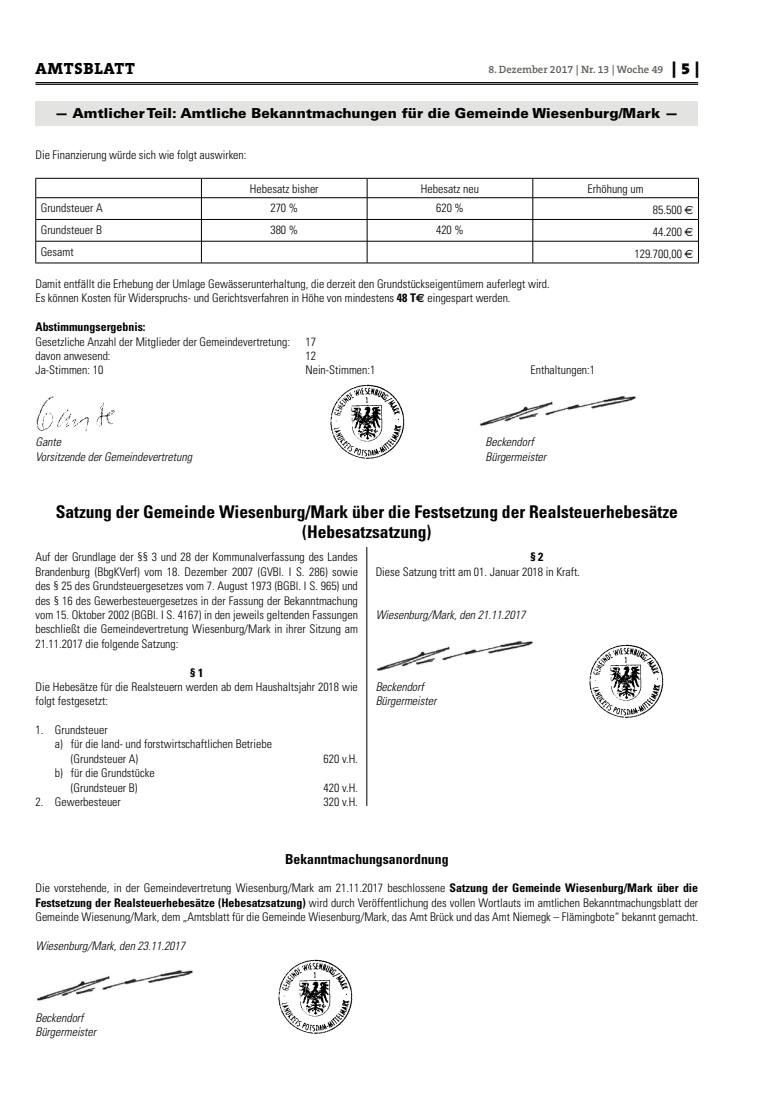
<style>
.page{position:relative;width:762px;height:1117px;background:#fff}
.page>*{position:absolute;margin:0;border:0;box-sizing:border-box;transform-origin:0 0}
.t1{font:700 condensed 17.5px/20px "Univers";color:#000;text-align:center}
.t2{font:800 16.25px "The Serif B W8";letter-spacing:.045em;color:#000}
.t3{font:900 13.75px "Univers";letter-spacing:.005em;color:#000}
.t4{font:700 condensed 13.75px "Univers";color:#000}
.t5{font:300 condensed 11.88px/14.4px "Univers";color:#000}
.t6{font:italic 300 condensed 11.88px/14.4px "Univers";color:#000}
.t7{font:700 condensed 11.88px "Univers";color:#000}
.t8{font:600 10.62px "The Serif B W6";color:#615c58}
.s1{font-family:"The Serif B W9";font-weight:900;font-size:16.25px;color:#000}
.s2{font-family:"Euro Sans Std";font-weight:400;font-stretch:normal}
.s3{font-weight:700}
.s4{font-family:"Euro Sans Std";font-weight:700;font-stretch:normal}
</style>
<div class="page">
<hr style="left:35px;top:82px;width:663px;height:1px;background:#000">
<hr style="left:35px;top:84px;width:663px;height:1px;background:#000">
<div style="left:35px;top:101px;width:663px;height:25px;background:#e3e3e2"></div>
<hr style="left:35px;top:178px;width:166px;height:1px;background:#000">
<hr style="left:201px;top:178px;width:166px;height:1px;background:#000">
<hr style="left:367px;top:178px;width:166px;height:1px;background:#000">
<hr style="left:533px;top:178px;width:166px;height:1px;background:#000">
<svg style="left:35px;top:178px;width:1px;height:84px"></svg>
<svg style="left:698px;top:178px;width:1px;height:84px"></svg>
<hr style="left:35px;top:262px;width:166px;height:1px;background:#000">
<hr style="left:201px;top:262px;width:166px;height:1px;background:#000">
<hr style="left:367px;top:262px;width:166px;height:1px;background:#000">
<hr style="left:533px;top:262px;width:166px;height:1px;background:#000">
<hr style="left:36px;top:197px;width:165px;height:1px;background:#000">
<hr style="left:201px;top:197px;width:166px;height:1px;background:#000">
<hr style="left:367px;top:197px;width:166px;height:1px;background:#000">
<hr style="left:533px;top:197px;width:165px;height:1px;background:#000">
<hr style="left:36px;top:219px;width:165px;height:1px;background:#000">
<hr style="left:201px;top:219px;width:166px;height:1px;background:#000">
<hr style="left:367px;top:219px;width:166px;height:1px;background:#000">
<hr style="left:533px;top:219px;width:165px;height:1px;background:#000">
<hr style="left:36px;top:241px;width:165px;height:1px;background:#000">
<hr style="left:201px;top:241px;width:166px;height:1px;background:#000">
<svg style="left:201px;top:178px;width:1px;height:84px"></svg>
<hr style="left:367px;top:241px;width:166px;height:1px;background:#000">
<svg style="left:367px;top:178px;width:1px;height:84px"></svg>
<hr style="left:533px;top:241px;width:165px;height:1px;background:#000">
<svg style="left:532px;top:178px;width:1px;height:84px"></svg>
<img style="left:36px;top:396px;width:79px;height:35px">
<img style="left:479px;top:396px;width:157px;height:30px">
<img style="left:376px;top:641px;width:157px;height:30px">
<img style="left:330px;top:384px;width:75px;height:75px">
<img style="left:589px;top:644px;width:74px;height:74px">
<hr style="left:367px;top:547px;width:1px;height:258px;background:#000">
<img style="left:36px;top:970px;width:157px;height:31px">
<img style="left:278px;top:959px;width:74px;height:75px">
<h2 class="t2" style="left:36px;top:58px;width:101px">AMTSBLATT</h2>
<p class="t8" style="left:489px;top:63px;width:212px">8. Dezember 2017 | Nr. 13 | Woche 49 <span class="s1">| 5 |</span></p>
<p class="t3" style="left:55px;top:104px;width:625px">— Amtlicher Teil: Amtliche Bekanntmachungen für die Gemeinde Wiesenburg/Mark —</p>
<p class="t5" style="left:35px;top:147px;width:213px">Die Finanzierung würde sich wie folgt auswirken:</p>
<p class="t5" style="left:250px;top:181px;width:70px">Hebesatz bisher</p>
<p class="t5" style="left:421px;top:181px;width:60px">Hebesatz neu</p>
<p class="t5" style="left:588px;top:181px;width:58px">Erhöhung um</p>
<p class="t5" style="left:41px;top:201px;width:63px">Grundsteuer A</p>
<p class="t5" style="left:270px;top:201px;width:29px">270 %</p>
<p class="t5" style="left:436px;top:201px;width:29px">620 %</p>
<p class="t5" style="left:653px;top:203px;width:42px">85.500 <span class="s2">€</span></p>
<p class="t5" style="left:41px;top:222px;width:63px">Grundsteuer B</p>
<p class="t5" style="left:270px;top:222px;width:29px">380 %</p>
<p class="t5" style="left:436px;top:222px;width:29px">420 %</p>
<p class="t5" style="left:653px;top:225px;width:42px">44.200 <span class="s2">€</span></p>
<p class="t5" style="left:41px;top:244px;width:34px">Gesamt</p>
<p class="t5" style="left:634px;top:246px;width:60px">129.700,00 <span class="s2">€</span></p>
<p class="t5" style="left:35px;top:276px;width:516px">Damit entfällt die Erhebung der Umlage Gewässerunterhaltung, die derzeit den Grundstückseigentümern auferlegt wird.<br>Es können Kosten für Widerspruchs- und Gerichtsverfahren in Höhe von mindestens <span class="s3">48 T</span><span class="s4">€</span> eingespart werden.</p>
<p class="t7" style="left:35px;top:319px;width:112px">Abstimmungsergebnis:</p>
<p class="t5" style="left:35px;top:334px;width:256px">Gesetzliche Anzahl der Mitglieder der Gemeindevertretung:</p>
<p class="t5" style="left:305px;top:334px;width:12px">17</p>
<p class="t5" style="left:35px;top:348px;width:77px">davon anwesend:</p>
<p class="t5" style="left:305px;top:348px;width:12px">12</p>
<p class="t5" style="left:35px;top:363px;width:69px">Ja-Stimmen: 10</p>
<p class="t5" style="left:305px;top:363px;width:71px">Nein-Stimmen:1</p>
<p class="t5" style="left:530px;top:363px;width:66px">Enthaltungen:1</p>
<p class="t6" style="left:35px;top:435px;width:27px">Gante</p>
<p class="t6" style="left:485px;top:435px;width:50px">Beckendorf</p>
<p class="t6" style="left:35px;top:449px;width:158px">Vorsitzende der Gemeindevertretung</p>
<p class="t6" style="left:485px;top:449px;width:62px">Bürgermeister</p>
<h1 class="t1" style="left:56px;top:502px;width:624px">Satzung der Gemeinde Wiesenburg/Mark über die Festsetzung der Realsteuerhebesätze (Hebesatzsatzung)</h1>
<p class="t5" style="left:35px;top:550px;width:324px;text-align:justify">Auf der Grundlage der §§ 3 und 28 der Kommunalverfassung des Landes Brandenburg (BbgKVerf) vom 18. Dezember 2007 (GVBl. I S. 286) sowie des § 25 des Grundsteuergesetzes vom 7. August 1973 (BGBl. I S. 965) und des § 16 des Gewerbesteuergesetzes in der Fassung der Bekanntmachung vom 15. Oktober 2002 (BGBl. I S. 4167) in den jeweils geltenden Fassungen beschließt die Gemeindevertretung Wiesenburg/Mark in ihrer Sitzung am 21.11.2017 die folgende Satzung:</p>
<p class="t7" style="left:190px;top:665px;width:15px">§ 1</p>
<p class="t5" style="left:35px;top:679px;width:324px">Die Hebesätze für die Realsteuern werden ab dem Haushaltsjahr 2018 wie folgt festgesetzt:</p>
<p class="t5" style="left:35px;top:722px;width:74px">1. Grundsteuer</p>
<p class="t5" style="left:55px;top:737px;width:219px">a) für die land- und forstwirtschaftlichen Betriebe</p>
<p class="t5" style="left:71px;top:751px;width:69px">(Grundsteuer A)</p>
<p class="t5" style="left:324px;top:751px;width:36px">620 v.H.</p>
<p class="t5" style="left:55px;top:765px;width:101px;text-align:center">b) für die Grundstücke (Grundsteuer B)</p>
<p class="t7" style="left:530px;top:550px;width:15px">§ 2</p>
<p class="t5" style="left:376px;top:564px;width:206px">Diese Satzung tritt am 01. Januar 2018 in Kraft.</p>
<p class="t6" style="left:376px;top:607px;width:151px">Wiesenburg/Mark, den 21.11.2017</p>
<p class="t6" style="left:376px;top:679px;width:62px">Beckendorf<br>Bürgermeister</p>
<p class="t5" style="left:324px;top:780px;width:36px">420 v.H.</p>
<p class="t5" style="left:35px;top:794px;width:87px">2. Gewerbesteuer</p>
<p class="t5" style="left:324px;top:794px;width:36px">320 v.H.</p>
<p class="t4" style="left:285px;top:850px;width:165px">Bekanntmachungsanordnung</p>
<p class="t5" style="left:35px;top:880px;width:664px;text-align:justify">Die vorstehende, in der Gemeindevertretung Wiesenburg/Mark am 21.11.2017 beschlossene <span class="s3">Satzung der Gemeinde Wiesenburg/Mark über die Festsetzung der Realsteuerhebesätze (Hebesatzsatzung)</span> wird durch Veröffentlichung des vollen Wortlauts im amtlichen Bekanntmachungsblatt der Gemeinde Wiesenung/Mark, dem „Amtsblatt für die Gemeinde Wiesenburg/Mark, das Amt Brück und das Amt Niemegk – Flämingbote“ bekannt gemacht.</p>
<p class="t6" style="left:35px;top:938px;width:151px">Wiesenburg/Mark, den 23.11.2017</p>
<p class="t6" style="left:35px;top:1010px;width:62px">Beckendorf<br>Bürgermeister</p>
</div>
